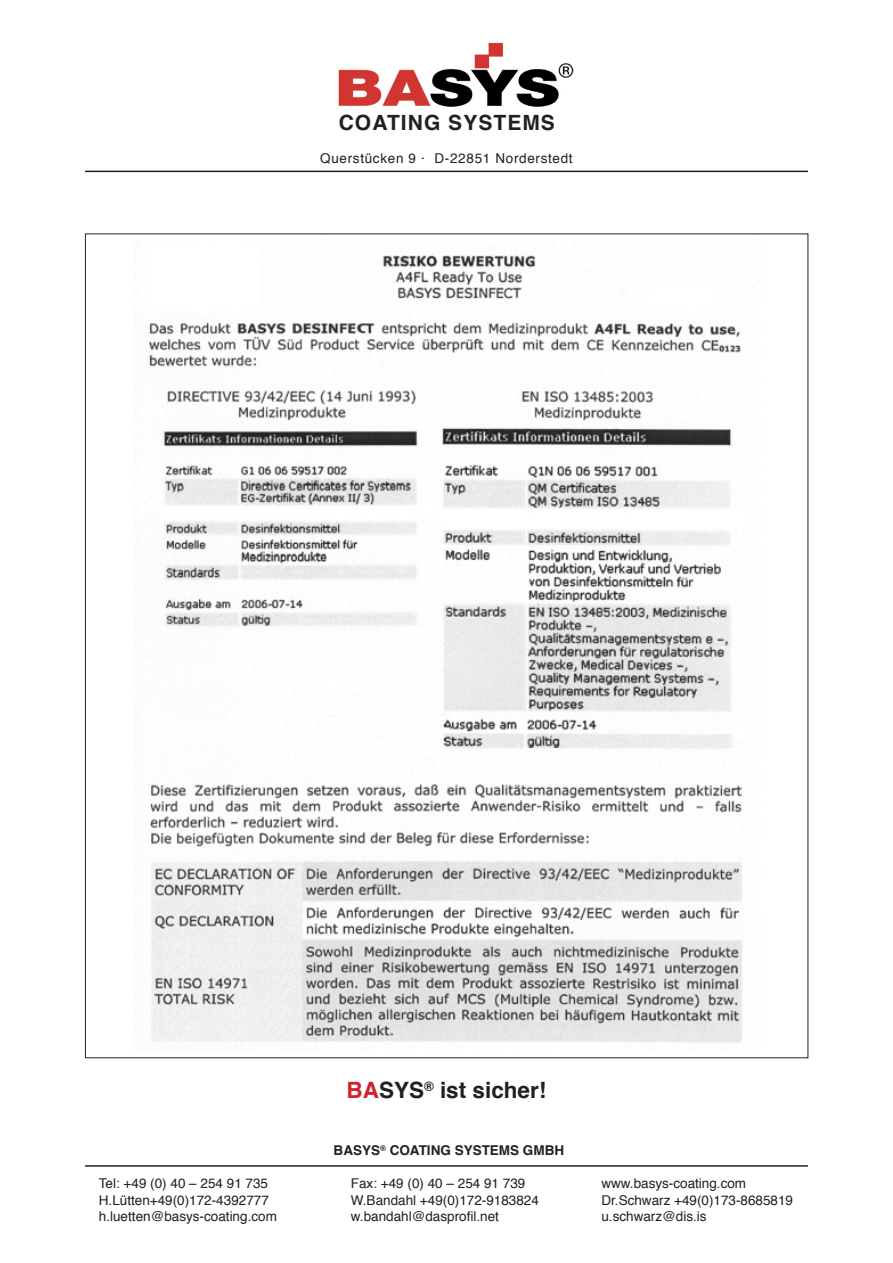
<style>
.page{position:relative;width:893px;height:1263px;background:#fff}
.page>*{position:absolute;margin:0;border:0;box-sizing:border-box;transform-origin:0 0}
.t1{font:700 22.5px "Helvetica";color:#231f20}
.t2{font:700 21px "Helvetica";letter-spacing:.05em;color:#231f20}
.t3{font:13.5px "Helvetica";color:#231f20}
.t4{font:13.5px "Helvetica";letter-spacing:.05em;color:#231f20}
.t5{font:700 13.5px "Helvetica";color:#231f20}
.s1{color:#d1232a}
</style>
<div class="page">
<img style="left:338px;top:42px;width:235px;height:65px">
<hr style="left:85px;top:171px;width:723px;height:1px;background:#231f20">
<hr style="left:85px;top:1165px;width:723px;height:2px;background:#231f20">
<img style="left:148px;top:255px;width:595px;height:788px">
<h2 class="t2" style="left:339px;top:105px;width:218px">COATING SYSTEMS</h2>
<p class="t4" style="left:320px;top:148px;width:254px">Querstücken 9 · D-22851 Norderstedt</p>
<h1 class="t1" style="left:347px;top:1072px;width:201px"><span class="s1">BA</span>SYS<sup>®</sup> ist sicher!</h1>
<p class="t5" style="left:334px;top:1140px;width:232px">BASYS<sup>®</sup> COATING SYSTEMS GMBH</p>
<p class="t3" style="left:99px;top:1173px;width:171px">Tel: +49 (0) 40 – 254 91 735</p>
<p class="t3" style="left:351px;top:1173px;width:176px">Fax: +49 (0) 40 – 254 91 739</p>
<p class="t3" style="left:601px;top:1173px;width:146px">www.basys-coating.com</p>
<p class="t3" style="left:99px;top:1190px;width:171px">H.Lütten+49(0)172-4392777</p>
<p class="t3" style="left:351px;top:1190px;width:189px">W.Bandahl +49(0)172-9183824</p>
<p class="t3" style="left:601px;top:1190px;width:193px">Dr.Schwarz +49(0)173-8685819</p>
<p class="t3" style="left:99px;top:1206px;width:180px">h.luetten@basys-coating.com</p>
<p class="t3" style="left:351px;top:1206px;width:150px">w.bandahl@dasprofil.net</p>
<p class="t3" style="left:601px;top:1206px;width:107px">u.schwarz@dis.is</p>
</div>
